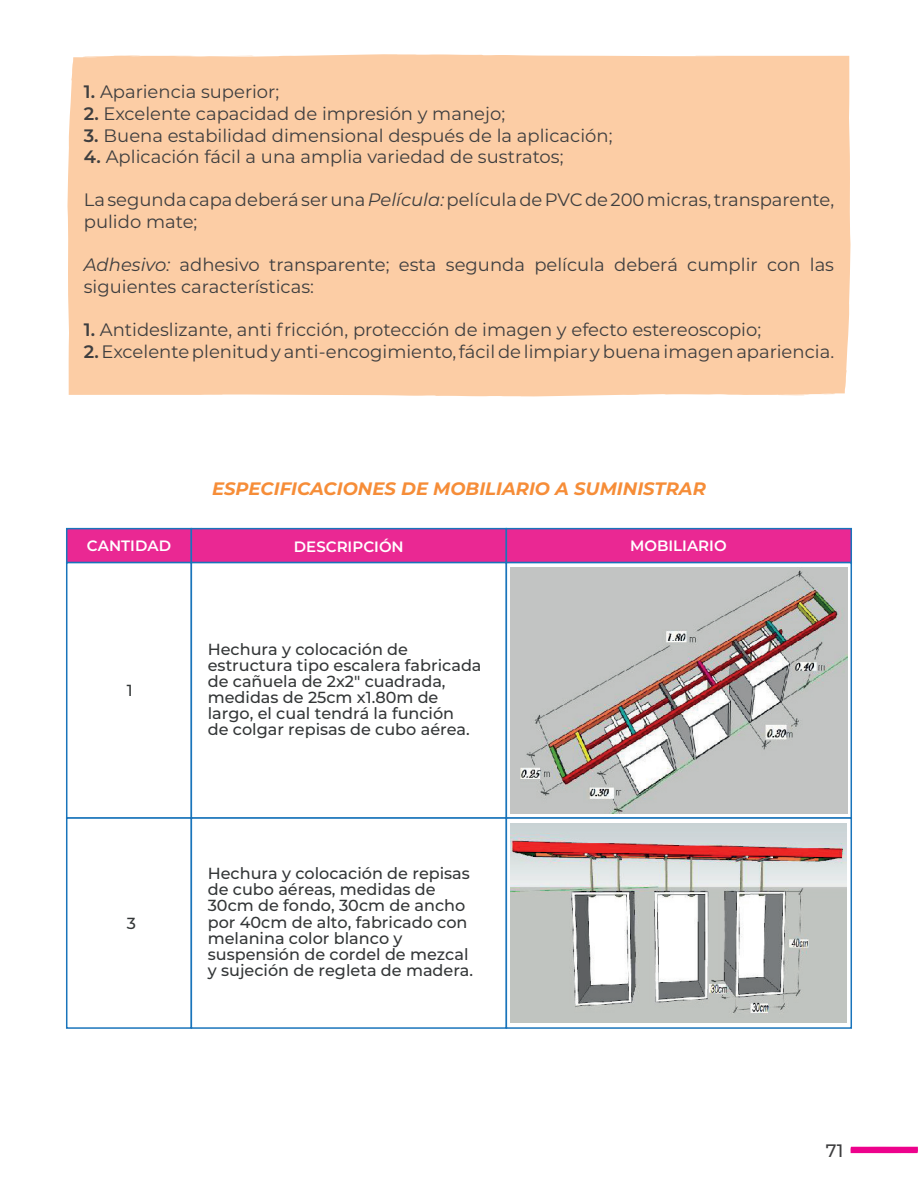
<style>
.page{position:relative;width:918px;height:1188px;background:#fff}
.page>*{position:absolute;margin:0;border:0;box-sizing:border-box;transform-origin:0 0}
.t1{font:18px/21.6px "Montserrat";color:#3e3e3f}
.t2{font:italic 700 18px "Montserrat";color:#f68d38}
.t3{font:500 18px "Montserrat";color:#3e3e3f}
.t4{font:500 16.05px/16px "Montserrat";color:#333637}
.t5{font:600 15px "Montserrat";color:#fff}
.s1{font-weight:600}
.s2{font-style:italic}
</style>
<div class="page">
<svg style="left:851px;top:1147px;width:67px;height:6px"></svg>
<div style="left:68px;top:54px;width:783px;height:342px;background:#fccda5"></div>
<div style="left:66px;top:528px;width:126px;height:35px;background:#ea2893;border:2px solid #1974bb"></div>
<div style="left:191px;top:528px;width:316px;height:35px;background:#ea2893;border:2px solid #1974bb"></div>
<div style="left:506px;top:528px;width:346px;height:35px;background:#ea2893;border:2px solid #1974bb"></div>
<div style="left:66px;top:562px;width:126px;height:257px;background:#fff;border:2px solid #1974bb"></div>
<div style="left:191px;top:562px;width:316px;height:257px;background:#fff;border:2px solid #1974bb"></div>
<div style="left:506px;top:562px;width:346px;height:257px;background:linear-gradient(to right,#fff,#fff);border:2px solid #1974bb"></div>
<div style="left:66px;top:817px;width:126px;height:212px;background:#fff;border:2px solid #1974bb"></div>
<div style="left:191px;top:817px;width:316px;height:212px;background:#fff;border:2px solid #1974bb"></div>
<div style="left:506px;top:817px;width:346px;height:212px;background:#fff;border:2px solid #1974bb"></div>
<img style="left:510px;top:567px;width:338px;height:246px">
<img style="left:510px;top:823px;width:337px;height:200px">
<p class="t1" style="left:84px;top:81px;width:197px"><span class="s1">1.</span> Apariencia superior;</p>
<p class="t1" style="left:84px;top:102px;width:423px"><span class="s1">2.</span> Excelente capacidad de impresión y manejo;</p>
<p class="t1" style="left:84px;top:124px;width:530px"><span class="s1">3.</span> Buena estabilidad dimensional después de la aplicación;</p>
<p class="t1" style="left:84px;top:145px;width:481px"><span class="s1">4.</span> Aplicación fácil a una amplia variedad de sustratos;</p>
<p class="t1" style="left:84px;top:189px;width:752px">La segunda capa deberá ser una <span class="s2">Película:</span> película de PVC de 200 micras, transparente, pulido mate;</p>
<p class="t1" style="left:84px;top:253px;width:752px"><span class="s2">Adhesivo:</span> adhesivo transparente; esta segunda película deberá cumplir con las siguientes características:</p>
<p class="t1" style="left:84px;top:318px;width:679px"><span class="s1">1.</span> Antideslizante, anti fricción, protección de imagen y efecto estereoscopio;</p>
<p class="t1" style="left:84px;top:340px;width:752px"><span class="s1">2.</span> Excelente plenitud y anti-encogimiento, fácil de limpiar y buena imagen apariencia.</p>
<p class="t5" style="left:87px;top:535px;width:86px">CANTIDAD</p>
<p class="t4" style="left:127px;top:682px;width:7px">1</p>
<p class="t2" style="left:212px;top:476px;width:495px">ESPECIFICACIONES DE MOBILIARIO A SUMINISTRAR</p>
<p class="t5" style="left:294px;top:536px;width:111px">DESCRIPCIÓN</p>
<p class="t5" style="left:630px;top:535px;width:98px">MOBILIARIO</p>
<p class="t4" style="left:208px;top:640px;width:275px">Hechura y colocación de estructura tipo escalera fabricada de cañuela de 2x2" cuadrada, medidas de 25cm x1.80m de largo, el cual tendrá la función<br>de colgar repisas de cubo aérea.</p>
<p class="t4" style="left:127px;top:914px;width:11px">3</p>
<p class="t4" style="left:208px;top:865px;width:267px">Hechura y colocación de repisas de cubo aéreas, medidas de<br>30cm de fondo, 30cm de ancho por 40cm de alto, fabricado con melanina color blanco y suspensión de cordel de mezcal y sujeción de regleta de madera.</p>
<p class="t3" style="left:826px;top:1138px;width:19px">71</p>
</div>
